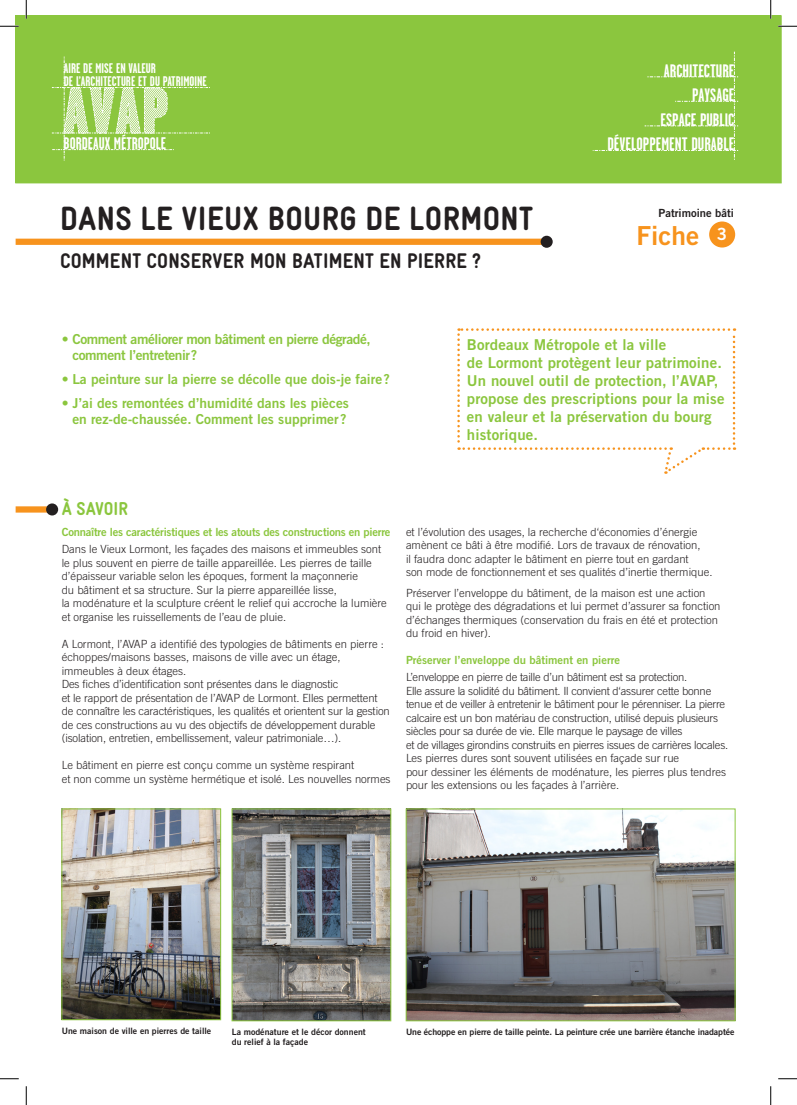
<style>
.page{position:relative;width:797px;height:1105px;background:#fff}
.page>*{position:absolute;margin:0;border:0;box-sizing:border-box;transform-origin:0 0}
.BLOC_VERT_Titre{font:900 33.75px "Gravur Condensed Pro";letter-spacing:.01em;color:#231f20}
.Texte_courant{font:26.25px "Trade Gothic Bold Two";color:#f7931d}
.BLOC_VERT_Titre-2{font:900 21.25px "Gravur Condensed Pro";letter-spacing:.01em;color:#231f20}
.Titre{font:900 18.75px "Gravur Condensed Pro";color:#8bc63e}
.t1{font:700 18px/24.5px "Garage Gothic";color:#fff;text-align:right}
.t2{font:700 16.88px "Garage Gothic";color:#fff}
.t3{font:16.88px "Trade Gothic Bold Two";color:#fff}
.t4{font:15px/18px "Trade Gothic Bold Two";letter-spacing:.01em;color:#8bc63e}
.t5{font:700 14px/12.2px "Garage Gothic";color:#fff}
.t6{font:13.75px/16.5px "Trade Gothic Bold Two";color:#8bc63e;text-align:center}
.t7{font:13.75px/16.5px "Trade Gothic Bold Two";letter-spacing:-.03em;color:#8bc63e}
.Texte_courant-2{font:300 11.25px/13.5px "Trade Gothic";color:#231f20}
.Texte_courant-3{font:300 11.25px/13.5px "Trade Gothic";letter-spacing:-.02em;color:#231f20}
.Sous_titre{font:11.25px "Trade Gothic Bold Two";letter-spacing:-.02em;color:#8bc63e}
.Sous_titre-2{font:11.25px "Trade Gothic Bold Two";color:#8bc63e}
.Texte_courant-4{font:11.25px "Trade Gothic Bold Two";color:#231f20}
.Légende{font:8.75px/10.5px "Trade Gothic Bold Two";letter-spacing:-.005em;color:#231f20}
</style>
<div class="page">
<img style="left:64px;top:811px;width:155px;height:207px">
<div style="left:62px;top:809px;width:159px;height:211px;border:1px solid #8bc63e"></div>
<div style="left:16px;top:506px;width:36px;height:7px;background:#f7931d"></div>
<div style="left:46px;top:503px;width:12px;height:12px;background:#231f20;border-radius:50%"></div>
<div style="left:16px;top:239px;width:530px;height:6px;background:#f7931d"></div>
<div style="left:540px;top:236px;width:12px;height:12px;background:#231f20;border-radius:50%"></div>
<img style="left:408px;top:811px;width:325px;height:208px">
<div style="left:406px;top:809px;width:329px;height:212px;border:1px solid #8bc63e"></div>
<img style="left:234px;top:811px;width:155px;height:208px">
<div style="left:232px;top:809px;width:159px;height:212px;border:1px solid #8bc63e"></div>
<div style="left:16px;top:16px;width:765px;height:167px;background:#8bc63e"></div>
<svg style="left:52px;top:57px;width:158px;height:103px"></svg>
<svg style="left:592px;top:52px;width:146px;height:108px"></svg>
<svg style="left:457px;top:328px;width:278px;height:146px"></svg>
<div style="left:709px;top:221px;width:26px;height:26px;background:#f7931d;border-radius:50%"></div>
<svg style="left:0;top:25px;width:19px;height:2px"></svg>
<svg style="left:778px;top:25px;width:19px;height:2px"></svg>
<svg style="left:0;top:1078px;width:19px;height:1px"></svg>
<svg style="left:778px;top:1078px;width:19px;height:1px"></svg>
<svg style="left:25px;top:0;width:2px;height:19px"></svg>
<svg style="left:25px;top:1086px;width:2px;height:19px"></svg>
<svg style="left:770px;top:0;width:1px;height:19px"></svg>
<svg style="left:770px;top:1086px;width:1px;height:19px"></svg>
<p class="t5" style="left:64px;top:62px;width:144px">AIRE DE MISE EN VALEUR<br>DE L’ARCHITECTURE ET DU PATRIMOINE</p>
<p class="t1" style="left:663px;top:58px;width:72px">ARCHITECTURE</p>
<p class="t2" style="left:64px;top:134px;width:104px">BORDEAUX MÉTROPOLE</p>
<p class="BLOC_VERT_Titre" style="left:60px;top:200px;width:474px">DANS LE VIEUX BOURG DE LORMONT</p>
<p class="BLOC_VERT_Titre-2" style="left:60px;top:249px;width:422px">COMMENT CONSERVER MON BATIMENT EN PIERRE ?</p>
<p class="t1" style="left:660px;top:83px;width:75px">PAYSAGE<br>ESPACE PUBLIC</p>
<p class="t1" style="left:607px;top:132px;width:129px">DÉVELOPPEMENT DURABLE</p>
<p class="Texte_courant-4" style="left:658px;top:206px;width:77px">Patrimoine bâti</p>
<p class="Texte_courant" style="left:636px;top:219px;width:64px">Fiche</p>
<p class="t3" style="left:717px;top:224px;width:12px">3</p>
<p class="t7" style="left:72px;top:330px;width:300px;text-indent:-11px">• Comment améliorer mon bâtiment en pierre dégradé, comment l’entretenir?</p>
<p class="t6" style="left:62px;top:371px;width:330px">• La peinture sur la pierre se décolle que dois-je faire?</p>
<p class="t6" style="left:62px;top:394px;width:289px">• J’ai des remontées d’humidité dans les pièces en rez-de-chaussée. Comment les supprimer ?</p>
<p class="t4" style="left:467px;top:335px;width:259px">Bordeaux Métropole et la ville<br>de Lormont protègent leur patrimoine.<br>Un nouvel outil de protection, l’AVAP, propose des prescriptions pour la mise en valeur et la préservation du bourg historique.</p>
<p class="Titre" style="left:62px;top:499px;width:68px">À SAVOIR</p>
<p class="Sous_titre" style="left:62px;top:525px;width:330px">Connaître les caractéristiques et les atouts des constructions en pierre</p>
<p class="Texte_courant-2" style="left:62px;top:542px;width:327px">Dans le Vieux Lormont, les façades des maisons et immeubles sont le plus souvent en pierre de taille appareillée. Les pierres de taille d’épaisseur variable selon les époques, forment la maçonnerie<br>du bâtiment et sa structure. Sur la pierre appareillée lisse,<br>la modénature et la sculpture créent le relief qui accroche la lumière et organise les ruissellements de l’eau de pluie.</p>
<p class="Texte_courant-2" style="left:62px;top:637px;width:324px">A Lormont, l’AVAP a identifié des typologies de bâtiments en pierre : échoppes/maisons basses, maisons de ville avec un étage, immeubles à deux étages.</p>
<p class="Texte_courant-2" style="left:62px;top:677px;width:329px">Des fiches d’identification sont présentes dans le diagnostic<br>et le rapport de présentation de l’AVAP de Lormont. Elles permettent de connaître les caractéristiques, les qualités et orientent sur la gestion de ces constructions au vu des objectifs de développement durable (isolation, entretien, embellissement, valeur patrimoniale…).</p>
<p class="Texte_courant-2" style="left:62px;top:758px;width:330px">Le bâtiment en pierre est conçu comme un système respirant<br>et non comme un système hermétique et isolé. Les nouvelles normes</p>
<p class="Texte_courant-2" style="left:406px;top:525px;width:308px">et l’évolution des usages, la recherche d‘économies d’énergie amènent ce bâti à être modifié. Lors de travaux de rénovation,<br>il faudra donc adapter le bâtiment en pierre tout en gardant<br>son mode de fonctionnement et ses qualités d’inertie thermique.</p>
<p class="Texte_courant-2" style="left:406px;top:586px;width:316px">Préserver l’enveloppe du bâtiment, de la maison est une action qui le protège des dégradations et lui permet d’assurer sa fonction d’échanges thermiques (conservation du frais en été et protection du froid en hiver).</p>
<p class="Sous_titre-2" style="left:406px;top:653px;width:216px">Préserver l’enveloppe du bâtiment en pierre</p>
<p class="Texte_courant-3" style="left:406px;top:670px;width:324px">L’enveloppe en pierre de taille d’un bâtiment est sa protection.<br>Elle assure la solidité du bâtiment. Il convient d‘assurer cette bonne tenue et de veiller à entretenir le bâtiment pour le pérenniser. La pierre calcaire est un bon matériau de construction, utilisé depuis plusieurs siècles pour sa durée de vie. Elle marque le paysage de villes<br>et de villages girondins construits en pierres issues de carrières locales.</p>
<p class="Texte_courant-2" style="left:406px;top:751px;width:322px">Les pierres dures sont souvent utilisées en façade sur rue<br>pour dessiner les éléments de modénature, les pierres plus tendres pour les extensions ou les façades à l’arrière.</p>
<p class="Légende" style="left:62px;top:1025px;width:151px">Une maison de ville en pierres de taille</p>
<p class="Légende" style="left:232px;top:1026px;width:135px">La modénature et le décor donnent du relief à la façade</p>
<p class="Légende" style="left:406px;top:1026px;width:330px">Une échoppe en pierre de taille peinte. La peinture crée une barrière étanche inadaptée</p>
</div>
